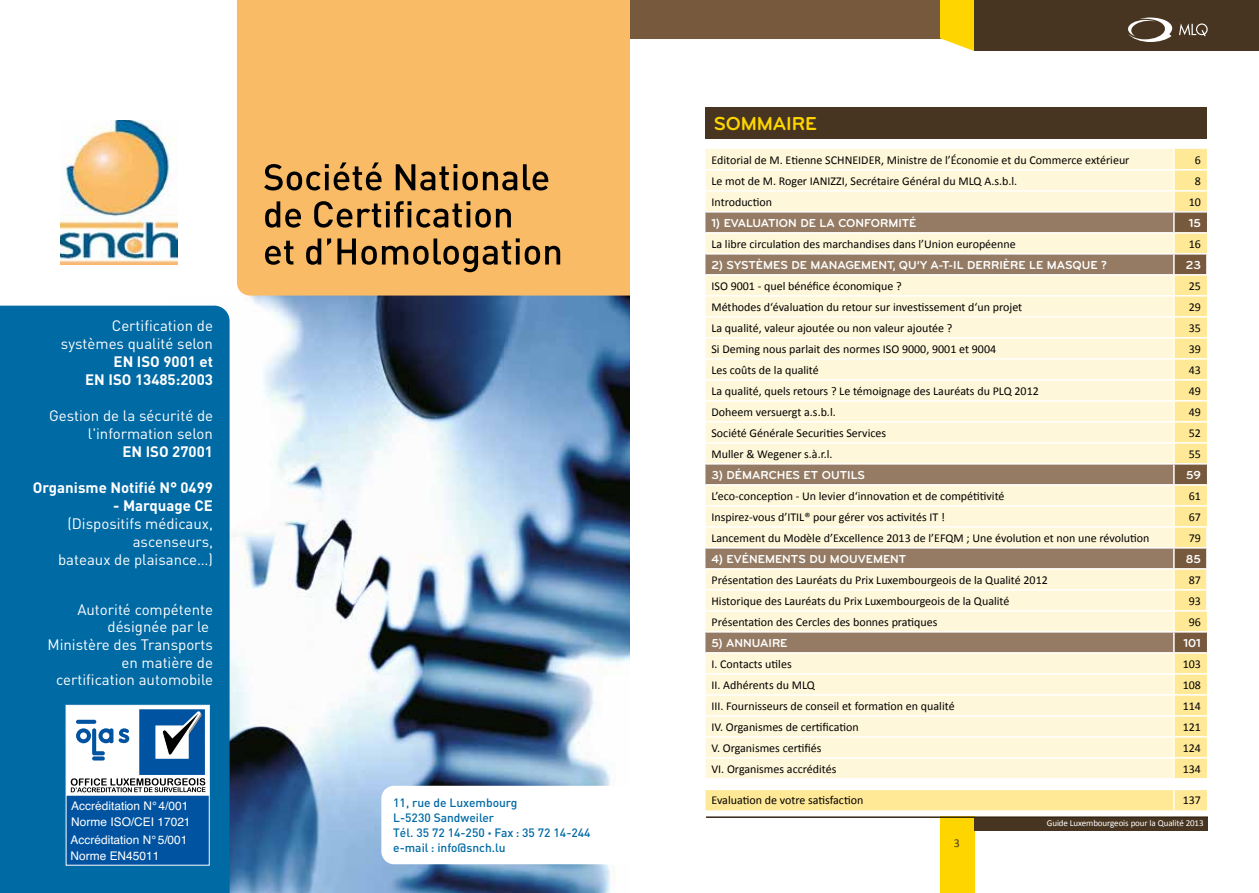
<style>
.page{position:relative;width:1259px;height:893px;background:#fff}
.page>*{position:absolute;margin:0;border:0;box-sizing:border-box;transform-origin:0 0}
.t1{font:700 19.5px "Bryant Pro";letter-spacing:-.01em;color:#ffd500}
.t2{font:15px/18px "DIN";color:#fff;text-align:right}
.t3{font:700 15px/18px "DIN";color:#fff;text-align:right}
.t4{font:12px "Calibri";color:#000}
.t5{font:700 12px "Bryant Pro";color:#fff}
.t6{font:500 12px/15px "DIN";color:#006aa5}
.t7{font:12px "Calibri";color:#473521}
.t8{font:11.85px/15.9px "Helvetica";color:#fff}
.t9{font:9px "Calibri";letter-spacing:-.01em;color:#fff}
.s1{font-size:7.5px}
</style>
<div class="page">
<div style="left:629px;top:0;width:330px;height:38px;background:#77593d"></div>
<div style="left:974px;top:0;width:285px;height:51px;background:#473521"></div>
<svg style="left:940px;top:0;width:34px;height:51px;background:#feda1f"></svg>
<svg style="left:1179px;top:23px;width:28px;height:13px"></svg>
<svg style="left:1128px;top:17px;width:44px;height:25px"></svg>
<div style="left:940px;top:816px;width:34px;height:77px;background:#ffd500"></div>
<div style="left:974px;top:817px;width:234px;height:13px;background:#473521"></div>
<hr style="left:706px;top:816px;width:502px;height:2px;background:#352614">
<div style="left:705px;top:107px;width:502px;height:32px;background:#473521"></div>
<svg style="left:705px;top:149px;width:502px;height:661px;background:#efe4c5"></svg>
<img style="left:167px;top:296px;width:462px;height:597px">
<svg style="left:381px;top:786px;width:248px;height:78px"></svg>
<div style="left:0;top:306px;width:230px;height:587px;background:#006aa5"></div>
<div style="left:237px;top:0;width:392px;height:296px;background:#fabb67"></div>
<img style="left:60px;top:120px;width:117px;height:144px">
<div style="left:66px;top:705px;width:143px;height:160px;background:#0053a1"></div>
<div style="left:66px;top:705px;width:144px;height:160px;border:1px solid #fff"></div>
<div style="left:66px;top:705px;width:143px;height:91px;background:#fff"></div>
<div style="left:139px;top:709px;width:66px;height:66px;background:#0053a1"></div>
<div style="left:155px;top:725px;width:34px;height:34px;background:#fff"></div>
<svg style="left:159px;top:709px;width:46px;height:51px"></svg>
<svg style="left:119px;top:728px;width:10px;height:15px"></svg>
<svg style="left:76px;top:720px;width:20px;height:4px"></svg>
<svg style="left:92px;top:756px;width:13px;height:4px"></svg>
<svg style="left:76px;top:728px;width:37px;height:27px"></svg>
<svg style="left:71px;top:778px;width:134px;height:14px"></svg>
<svg style="left:264px;top:162px;width:117px;height:28px;background:#aa7f46"></svg>
<svg style="left:396px;top:164px;width:121px;height:26px;background:#a07842"></svg>
<svg style="left:523px;top:164px;width:25px;height:26px"></svg>
<svg style="left:265px;top:201px;width:36px;height:27px"></svg>
<svg style="left:314px;top:201px;width:197px;height:27px;background:#ab8046"></svg>
<svg style="left:265px;top:241px;width:28px;height:24px"></svg>
<svg style="left:306px;top:238px;width:15px;height:27px"></svg>
<svg style="left:327px;top:238px;width:4px;height:8px"></svg>
<svg style="left:337px;top:238px;width:223px;height:34px;background:#b8894b"></svg>
<p class="t2" style="left:61px;top:317px;width:154px">Certification de systèmes qualité selon</p>
<p class="t3" style="left:85px;top:352px;width:129px">EN ISO 9001 et<br>EN ISO 13485:2003</p>
<p class="t2" style="left:49px;top:407px;width:166px">Gestion de la sécurité de l'information selon</p>
<p class="t3" style="left:122px;top:442px;width:92px">EN ISO 27001</p>
<p class="t3" style="left:33px;top:478px;width:182px">Organisme Notifié N° 0499</p>
<p class="t3" style="left:113px;top:496px;width:101px">- Marquage CE</p>
<p class="t2" style="left:58px;top:515px;width:157px">(Dispositifs médicaux, ascenseurs,<br>bateaux de plaisance…)</p>
<p class="t2" style="left:47px;top:600px;width:167px">Autorité compétente désignée par le<br>Ministère des Transports en matière de certification automobile</p>
<p class="t8" style="left:71px;top:799px;width:121px">Accréditation N° 4/001<br>Norme ISO/CEI 17021</p>
<p class="t6" style="left:393px;top:795px;width:199px">11, rue de Luxembourg<br>L-5230 Sandweiler<br>Tél. 35 72 14-250 <span class="s1">•</span> Fax : 35 72 14-244 e-mail : info@snch.lu</p>
<p class="t8" style="left:71px;top:832px;width:118px">Accréditation N° 5/001<br>Norme EN45011</p>
<h1 class="t1" style="left:714px;top:111px;width:104px">SOMMAIRE</h1>
<p class="t4" style="left:711px;top:152px;width:419px">Editorial de M. Etienne SCHNEIDER, Ministre de l’Économie et du Commerce extérieur</p>
<p class="t4" style="left:1194px;top:152px;width:8px">6</p>
<p class="t4" style="left:711px;top:173px;width:307px">Le mot de M. Roger IANIZZI, Secrétaire Général du MLQ A.s.b.l.</p>
<p class="t4" style="left:1194px;top:173px;width:8px">8</p>
<p class="t4" style="left:711px;top:194px;width:62px">Introduction</p>
<p class="t4" style="left:1188px;top:194px;width:14px">10</p>
<p class="t5" style="left:711px;top:215px;width:168px">1) EVALUATIO N DE LA CO NFORMI</p>
<p class="t5" style="left:902px;top:215px;width:16px">TÉ</p>
<p class="t5" style="left:1188px;top:215px;width:14px">15</p>
<p class="t4" style="left:711px;top:236px;width:306px">La libre circulation des marchandises dans l’Union européenne</p>
<p class="t4" style="left:1188px;top:236px;width:14px">16</p>
<p class="t5" style="left:711px;top:257px;width:61px">2) SYSTÈMES</p>
<p class="t5" style="left:791px;top:257px;width:72px">DE MANAGEME</p>
<p class="t5" style="left:878px;top:257px;width:105px">NT, QU‘Y A-T-I L DERRI</p>
<p class="t5" style="left:1003px;top:257px;width:53px">ÈRE LE MAS</p>
<p class="t5" style="left:1072px;top:257px;width:36px">QUE ?</p>
<p class="t5" style="left:1185px;top:257px;width:17px">23</p>
<p class="t4" style="left:711px;top:278px;width:192px">ISO 9001 - quel bénéfice économique ?</p>
<p class="t4" style="left:1188px;top:278px;width:14px">25</p>
<p class="t4" style="left:711px;top:299px;width:312px">Méthodes d‘évaluation du retour sur investissement d‘un projet</p>
<p class="t4" style="left:1188px;top:299px;width:14px">29</p>
<p class="t4" style="left:711px;top:320px;width:242px">La qualité, valeur ajoutée ou non valeur ajoutée ?</p>
<p class="t4" style="left:1188px;top:320px;width:14px">35</p>
<p class="t4" style="left:711px;top:341px;width:286px">Si Deming nous parlait des normes ISO 9000, 9001 et 9004</p>
<p class="t4" style="left:1188px;top:341px;width:14px">39</p>
<p class="t4" style="left:711px;top:362px;width:109px">Les coûts de la qualité</p>
<p class="t4" style="left:1188px;top:362px;width:14px">43</p>
<p class="t4" style="left:711px;top:383px;width:329px">La qualité, quels retours ? Le témoignage des Lauréats du PLQ 2012</p>
<p class="t4" style="left:1188px;top:383px;width:14px">49</p>
<p class="t4" style="left:711px;top:404px;width:126px">Doheem versuergt a.s.b.l.</p>
<p class="t4" style="left:1188px;top:404px;width:14px">49</p>
<p class="t4" style="left:711px;top:425px;width:176px">Société Générale Securities Services</p>
<p class="t4" style="left:1188px;top:425px;width:14px">52</p>
<p class="t4" style="left:711px;top:446px;width:123px">Muller &amp; Wegener s.à.r.l.</p>
<p class="t4" style="left:1188px;top:446px;width:14px">55</p>
<p class="t5" style="left:711px;top:467px;width:41px">3) DÉMAR</p>
<p class="t5" style="left:769px;top:467px;width:96px">CHES ET OUTI LS</p>
<p class="t5" style="left:1186px;top:467px;width:16px">59</p>
<p class="t4" style="left:711px;top:488px;width:295px">L’eco-conception - Un levier d‘innovation et de compétitivité</p>
<p class="t4" style="left:1188px;top:488px;width:14px">61</p>
<p class="t4" style="left:711px;top:509px;width:235px">Inspirez-vous d’ITIL® pour gérer vos activités IT !</p>
<p class="t4" style="left:1188px;top:509px;width:14px">67</p>
<p class="t4" style="left:711px;top:530px;width:439px">Lancement du Modèle d’Excellence 2013 de l’EFQM ; Une évolution et non une révolution</p>
<p class="t4" style="left:1188px;top:530px;width:14px">79</p>
<p class="t5" style="left:711px;top:551px;width:56px">4) EVÉNEME</p>
<p class="t5" style="left:782px;top:551px;width:93px">NTS DU MOUVEME</p>
<p class="t5" style="left:890px;top:551px;width:18px">NT</p>
<p class="t5" style="left:1186px;top:551px;width:17px">85</p>
<p class="t4" style="left:711px;top:572px;width:338px">Présentation des Lauréats du Prix Luxembourgeois de la Qualité 2012</p>
<p class="t4" style="left:1188px;top:572px;width:14px">87</p>
<p class="t4" style="left:711px;top:593px;width:299px">Historique des Lauréats du Prix Luxembourgeois de la Qualité</p>
<p class="t4" style="left:1188px;top:593px;width:14px">93</p>
<p class="t4" style="left:711px;top:614px;width:227px">Présentation des Cercles des bonnes pratiques</p>
<p class="t4" style="left:1188px;top:614px;width:14px">96</p>
<p class="t5" style="left:711px;top:635px;width:57px">5) ANNUAIRE</p>
<p class="t5" style="left:1183px;top:635px;width:19px">101</p>
<p class="t4" style="left:711px;top:656px;width:82px">I. Contacts utiles</p>
<p class="t4" style="left:1182px;top:656px;width:20px">103</p>
<p class="t4" style="left:711px;top:677px;width:105px">II. Adhérents du MLQ</p>
<p class="t4" style="left:1182px;top:677px;width:20px">108</p>
<p class="t4" style="left:711px;top:698px;width:245px">III. Fournisseurs de conseil et formation en qualité</p>
<p class="t4" style="left:1182px;top:698px;width:20px">114</p>
<p class="t4" style="left:711px;top:719px;width:149px">IV. Organismes de certification</p>
<p class="t4" style="left:1182px;top:719px;width:20px">121</p>
<p class="t4" style="left:711px;top:740px;width:112px">V. Organismes certifiés</p>
<p class="t4" style="left:1182px;top:740px;width:20px">124</p>
<p class="t4" style="left:711px;top:761px;width:126px">VI. Organismes accrédités</p>
<p class="t4" style="left:1182px;top:761px;width:20px">134</p>
<p class="t4" style="left:711px;top:793px;width:153px">Evaluation de votre satisfaction</p>
<p class="t4" style="left:1182px;top:793px;width:20px">137</p>
<p class="t7" style="left:954px;top:836px;width:8px">3</p>
<p class="t9" style="left:1046px;top:818px;width:158px">Guide Luxembourgeois pour la Qualité 2013</p>
</div>
